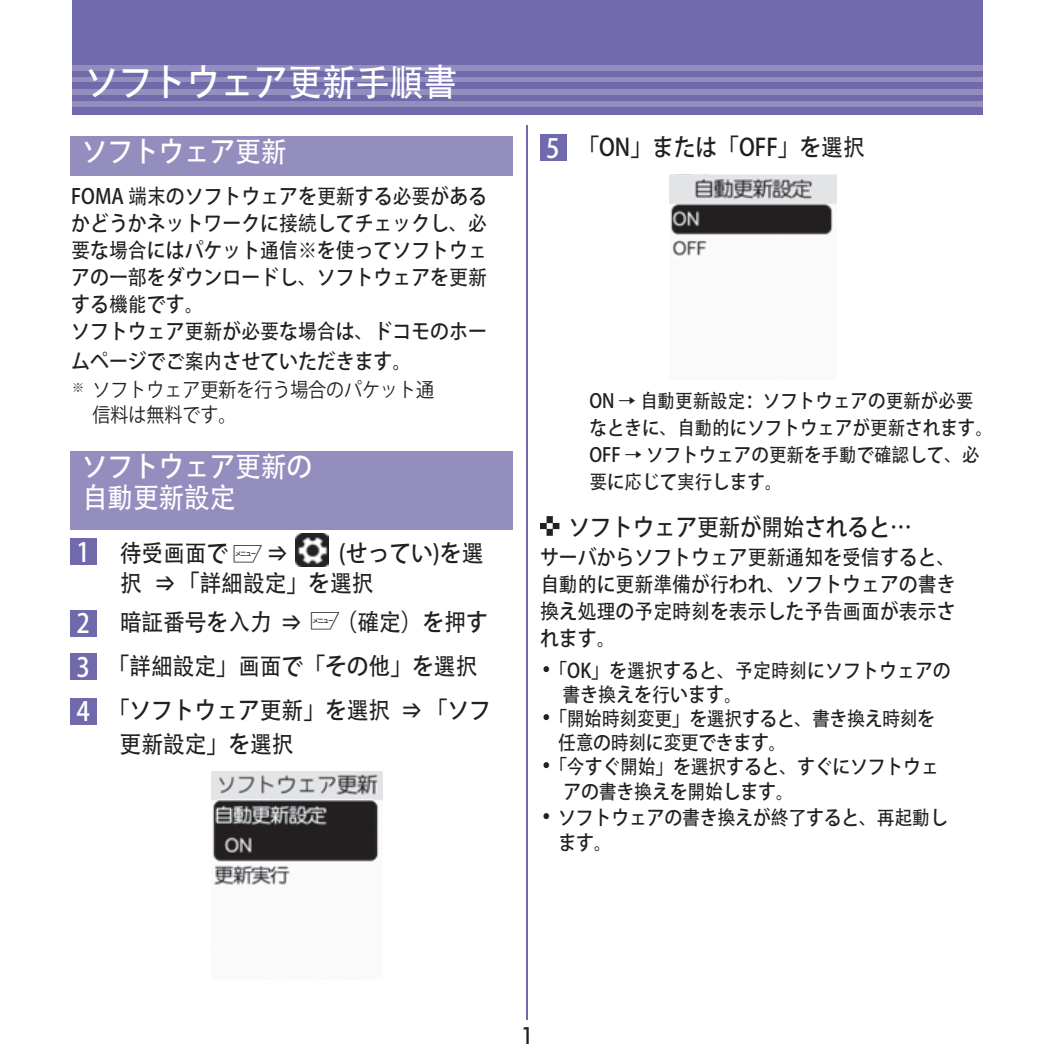
<style>
.page{position:relative;width:1053px;height:1053px;background:#fff}
.page>*{position:absolute;margin:0;border:0;box-sizing:border-box;transform-origin:0 0}
.t1{font:37.5px "Univers Black G Bpc EUC H";color:#fff;scale:.91 1}
.t2{font:28.5px/30.9px "Univers Black G Bpc EUC H";letter-spacing:-.01em;color:#fff;scale:.91 1}
.t3{font:26.4px "Univers G Bpc EUC H";color:#fff;scale:.91 1}
.t4{font:24px/44.1px "Univers Bold G Bpc EUC H";color:#231f20;scale:.91 1}
.t5{font:500 24px "Futura BT";color:#231f20;scale:.91 1}
.t6{font:24px "hw 02 c";color:#231f20;scale:.91 1}
.t7{font:21px/27px "Univers G Bpc EUC H";color:#231f20;scale:.91 1}
.t8{font:20.1px "Univers G Bpc EUC H";letter-spacing:-.015em;color:#231f20;scale:.9 1}
.t9{font:20.1px "Univers G Bpc EUC H";letter-spacing:.005em;color:#231f20;scale:.9 1}
.t10{font:19.8px/24.6px "Koz Go Pro";color:#231f20;scale:.91 1}
.t11{font:19.5px/27px "Univers Bold G Bpc EUC H";color:#231f20;scale:.9 1}
.t12{font:15.9px "H Wkidsphone 2";color:#231f20}
.t13{font:12px "Univers G Bpc EUC H";color:#231f20}
.s1{font-family:"hw 02 c"}
.s2{font-family:"Univers G Bpc EUC H";font-size:26.4px;color:#fff}
.s3{font-family:"Shin Go Pro";font-weight:900;font-size:23.4px}
</style>
<div class="page">
<div style="left:72px;top:0;width:910px;height:114px;background:#706aac"></div>
<div style="left:72px;top:65px;width:910px;height:42px;background:#948ebf"></div>
<div style="left:72px;top:95px;width:910px;height:6px;background:#706aac"></div>
<div style="left:72px;top:83px;width:910px;height:6px;background:#706aac"></div>
<div style="left:72px;top:71px;width:910px;height:6px;background:#706aac"></div>
<hr style="left:527px;top:126px;width:1px;height:894px;background:#706aac">
<div style="left:70px;top:451px;width:442px;height:79px;background:#948ebf"></div>
<div style="left:70px;top:136px;width:442px;height:39px;background:#948ebf"></div>
<div style="left:70px;top:539px;width:27px;height:26px;background:#706aac"></div>
<div style="left:70px;top:610px;width:27px;height:26px;background:#706aac"></div>
<div style="left:70px;top:654px;width:27px;height:26px;background:#706aac"></div>
<div style="left:70px;top:698px;width:27px;height:26px;background:#706aac"></div>
<div style="left:540px;top:135px;width:27px;height:26px;background:#706aac"></div>
<svg style="left:540px;top:516px;width:19px;height:20px"></svg>
<img style="left:296px;top:534px;width:33px;height:33px">
<img style="left:212px;top:771px;width:171px;height:114px">
<img style="left:670px;top:175px;width:167px;height:81px">
<h1 class="t1" style="left:85px;top:60px;width:411px">ソフトウェア更新手順書</h1>
<h2 class="t2" style="left:82px;top:137px;width:227px">ソフトウェア更新</h2>
<p class="t7" style="left:71px;top:184px;width:458px">FOMA 端末のソフトウェアを更新する必要があるかどうかネットワークに接続してチェックし、必要な場合にはパケット通信※を使ってソフトウェアの一部をダウンロードし、ソフトウェアを更新する機能です。<br>ソフトウェア更新が必要な場合は、ドコモのホー</p>
<p class="t7" style="left:71px;top:348px;width:375px">ムページでご案内させていただきます。</p>
<p class="t10" style="left:93px;top:378px;width:377px">ソフトウェア更新を行う場合のパケット通信料は無料です。</p>
<p class="t13" style="left:72px;top:380px;width:13px">※</p>
<h2 class="t2" style="left:82px;top:452px;width:255px">ソフトウェア更新の自動更新設定</h2>
<p class="t4" style="left:120px;top:532px;width:121px">待受画面で</p>
<p class="t6" style="left:262px;top:537px;width:37px">y</p>
<p class="t3" style="left:76px;top:536px;width:16px">1</p>
<p class="t4" style="left:120px;top:539px;width:401px;line-height:30px;text-indent:219px">(せってい)を選択 <span class="s1">y</span> 「詳細設定」を選択</p>
<p class="t4" style="left:120px;top:601px;width:208px">暗証番号を入力 <span class="s1">y</span></p>
<p class="t12" style="left:232px;top:544px;width:33px">m</p>
<p class="t4" style="left:76px;top:601px;width:457px;text-indent:259px">（確定）を押す<br><span class="s2">3</span> 「詳細設定」画面で「その他」を選択<br><span class="s2">4</span> 「ソフトウェア更新」を選択 <span class="s1">y</span>「ソフ</p>
<p class="t4" style="left:120px;top:723px;width:193px">更新設定」を選択</p>
<p class="t12" style="left:309px;top:611px;width:33px">m</p>
<p class="t3" style="left:76px;top:608px;width:16px">2</p>
<p class="t4" style="left:546px;top:125px;width:352px"><span class="s2">5</span> 「ON」または「OFF」を選択</p>
<p class="t11" style="left:590px;top:388px;width:450px">ON → 自動更新設定：ソフトウェアの更新が必要なときに、自動的にソフトウェアが更新されます。<br>OFF → ソフトウェアの更新を手動で確認して、必要に応じて実行します。</p>
<p class="t4" style="left:569px;top:506px;width:379px">ソフトウェア更新が開始されると…</p>
<p class="t7" style="left:540px;top:544px;width:458px;text-align:justify">サーバからソフトウェア更新通知を受信すると、自動的に更新準備が行われ、ソフトウェアの書き換え処理の予定時刻を表示した予告画面が表示されます。</p>
<p class="t9" style="left:541px;top:659px;width:457px"><span class="s3">･</span>「OK」を選択すると、予定時刻にソフトウェアの</p>
<p class="t9" style="left:562px;top:682px;width:201px">書き換えを行います。</p>
<p class="t8" style="left:541px;top:707px;width:439px"><span class="s3">･</span>「開始時刻変更」を選択すると、書き換え時刻を</p>
<p class="t8" style="left:558px;top:731px;width:255px">任意の時刻に変更できます。</p>
<p class="t8" style="left:541px;top:754px;width:443px"><span class="s3">･</span>「今すぐ開始」を選択すると、すぐにソフトウェ</p>
<p class="t8" style="left:541px;top:805px;width:453px"><span class="s3">･</span>ソフトウェアの書き換えが終了すると、再起動し</p>
<p class="t8" style="left:563px;top:780px;width:257px">アの書き換えを開始します。</p>
<p class="t8" style="left:558px;top:830px;width:61px">ます。</p>
<p class="t5" style="left:521px;top:1021px;width:16px">1</p>
</div>
